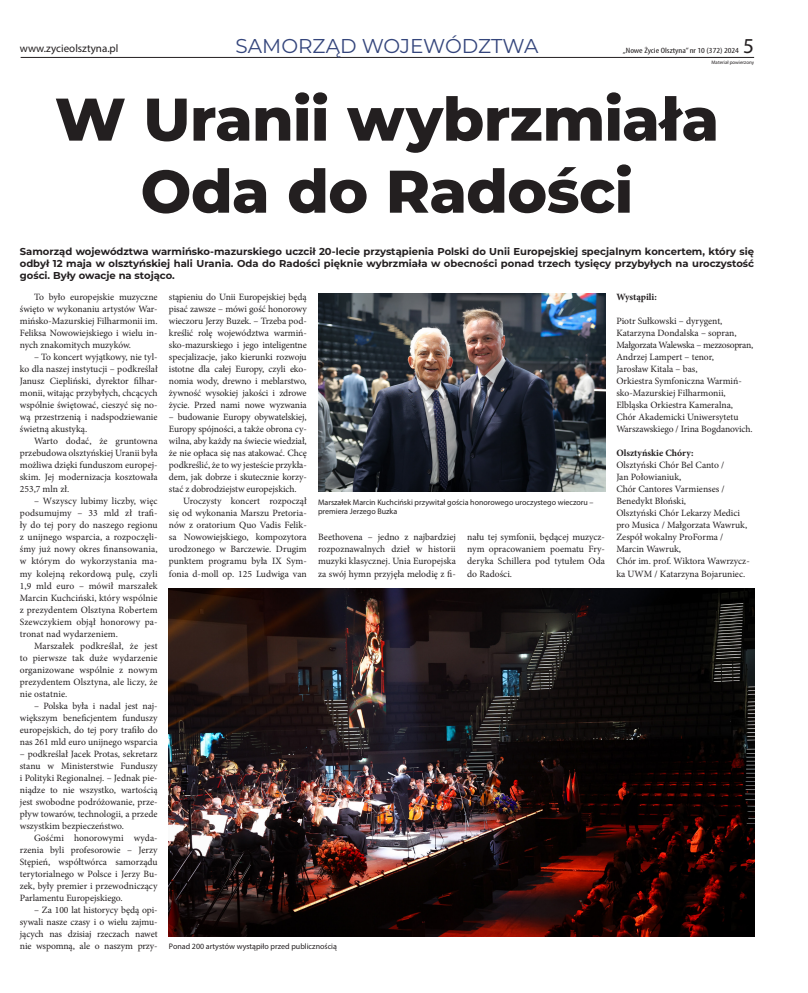
<style>
.page{position:relative;width:808px;height:993px;background:#fff}
.page>*{position:absolute;margin:0;border:0;box-sizing:border-box;transform-origin:0 0}
.t1{font:800 60px "Montserrat";letter-spacing:-.01em;color:#231f20}
.t2{font:21.3px "Myriad Pro";color:#231f20}
.t3{font:20px "Montserrat";color:#35467c}
.t4{font:11px "Myriad Pro";color:#231f20}
.t5{font:700 10px/12px "Montserrat";color:#231f20;text-align:justify}
.t6{font:9.6px/12px "Minion Pro";color:#231f20;text-align:justify}
.t7{font:9.6px "Minion Pro";letter-spacing:-.03em;color:#231f20}
.t8{font:700 9.6px "Minion Pro";color:#231f20}
.t9{font:8px/9.6px "Myriad Pro";color:#231f20}
.t10{font:condensed 7.7px "Myriad Pro";color:#231f20;scale:1.25 1}
.t11{font:5px "Myriad Pro";color:#231f20}
</style>
<div class="page">
<hr style="left:21px;top:57px;width:733px;height:1px;background:#231f20">
<img style="left:169px;top:588px;width:585px;height:348px">
<img style="left:318px;top:293px;width:287px;height:198px">
<p class="t4" style="left:20px;top:42px;width:100px">www.zycieolsztyna.pl</p>
<p class="t3" style="left:236px;top:32px;width:304px">SAMORZĄD WOJEWÓDZTWA</p>
<p class="t10" style="left:623px;top:46px;width:94px">„Nowe Życie Olsztyna” nr 10 (372) 2024</p>
<h2 class="t2" style="left:743px;top:33px;width:12px">5</h2>
<p class="t11" style="left:711px;top:59px;width:44px">Materiał powierzony</p>
<p class="t1" style="left:55px;top:75px;width:666px">W Uranii wybrzmiała</p>
<p class="t1" style="left:141px;top:147px;width:494px">Oda do Radości</p>
<p class="t5" style="left:20px;top:245px;width:736px">Samorząd województwa warmińsko-mazurskiego uczcił 20-lecie przystąpienia Polski do Unii Europejskiej specjalnym koncertem, który się odbył 12 maja w olsztyńskiej hali Urania. Oda do Radości pięknie wybrzmiała w obecności ponad trzech tysięcy przybyłych na uroczystość gości. Były owacje na stojąco.</p>
<p class="t6" style="left:20px;top:291px;width:139px;text-indent:14px">To było europejskie muzyczne święto w wykonaniu artystów War&shy;mińsko-Mazurskiej Filharmonii im.<br>Feliksa Nowowiejskiego i wielu in&shy;nych znakomitych muzyków.</p>
<p class="t6" style="left:20px;top:351px;width:139px;text-indent:14px">– To koncert wyjątkowy, nie tyl&shy;ko dla naszej instytucji – podkreślał Janusz Ciepliński, dyrektor filhar&shy;monii, witając przybyłych, chcących wspólnie świętować, cieszyć się no&shy;wą przestrzenią i nadspodziewanie świetną akustyką.</p>
<p class="t6" style="left:20px;top:435px;width:139px;text-indent:14px">Warto dodać, że gruntowna przebudowa olsztyńskiej Uranii była możliwa dzięki funduszom europej&shy;skim. Jej modernizacja kosztowała 253,7 mln zł.</p>
<p class="t6" style="left:20px;top:495px;width:139px;text-indent:14px">– Wszyscy lubimy liczby, więc podsumujmy – 33 mld zł trafi&shy;ły do tej pory do naszego regionu z unijnego wsparcia, a rozpoczęli&shy;śmy już nowy okres finansowania, w którym do wykorzystania ma&shy;my kolejną rekordową pulę, czyli 1,9 mld euro – mówił marszałek Marcin Kuchciński, który wspólnie z prezydentem Olsztyna Robertem Szewczykiem objął honorowy pa&shy;tronat nad wydarzeniem.</p>
<p class="t6" style="left:20px;top:639px;width:139px;text-indent:14px">Marszałek podkreślał, że jest to pierwsze tak duże wydarzenie organizowane wspólnie z nowym prezydentem Olsztyna, ale liczy, że nie ostatnie.</p>
<p class="t6" style="left:20px;top:699px;width:139px;text-indent:14px">– Polska była i nadal jest naj&shy;większym beneficjentem funduszy europejskich, do tej pory trafiło do nas 261 mld euro unijnego wsparcia</p>
<p class="t6" style="left:20px;top:747px;width:139px">– podkreślał Jacek Protas, sekretarz stanu w Ministerstwie Funduszy i Polityki Regionalnej. – Jednak pie&shy;niądze to nie wszystko, wartością jest swobodne podróżowanie, prze&shy;pływ towarów, technologii, a przede wszystkim bezpieczeństwo.</p>
<p class="t6" style="left:20px;top:831px;width:139px;text-indent:14px">Gośćmi honorowymi wyda&shy;rzenia byli profesorowie – Jerzy Stępień, współtwórca samorządu terytorialnego w Polsce i Jerzy Bu&shy;zek, były premier i przewodniczący Parlamentu Europejskiego.</p>
<p class="t6" style="left:20px;top:903px;width:139px;text-indent:14px">– Za 100 lat historycy będą opi&shy;sywali nasze czasy i o wielu zajmu&shy;jących nas dzisiaj rzeczach nawet nie wspomną, ale o naszym przy-</p>
<p class="t6" style="left:169px;top:291px;width:139px">stąpieniu do Unii Europejskiej będą pisać zawsze – mówi gość honorowy wieczoru Jerzy Buzek. – Trzeba pod&shy;kreślić rolę województwa warmiń&shy;sko-mazurskiego i jego inteligentne specjalizacje, jako kierunki rozwoju istotne dla całej Europy, czyli eko&shy;nomia wody, drewno i meblarstwo, żywność wysokiej jakości i zdrowe życie. Przed nami nowe wyzwania</p>
<p class="t6" style="left:169px;top:411px;width:139px">– budowanie Europy obywatelskiej, Europy spójności, a także obrona cy&shy;wilna, aby każdy na świecie wiedział, że nie opłaca się nas atakować. Chcę podkreślić, że to wy jesteście przykła&shy;dem, jak dobrze i skutecznie korzy&shy;stać z dobrodziejstw europejskich.</p>
<p class="t6" style="left:169px;top:495px;width:139px;text-indent:14px">Uroczysty koncert rozpoczął się od wykonania Marszu Pretoria&shy;nów z oratorium Quo Vadis Felik&shy;sa Nowowiejskiego, kompozytora urodzonego w Barczewie. Drugim punktem programu była IX Sym&shy;fonia d-moll op. 125 Ludwiga van</p>
<p class="t8" style="left:616px;top:290px;width:42px">Wystąpili:</p>
<p class="t6" style="left:616px;top:315px;width:108px">Piotr Sułkowski – dyrygent,</p>
<p class="t6" style="left:616px;top:327px;width:122px">Katarzyna Dondalska – sopran,</p>
<p class="t7" style="left:616px;top:339px;width:138px">Małgorzata Walewska – mezzosopran,</p>
<p class="t6" style="left:616px;top:351px;width:99px">Andrzej Lampert – tenor,</p>
<p class="t6" style="left:616px;top:363px;width:83px">Jarosław Kitala – bas,</p>
<p class="t6" style="left:616px;top:375px;width:127px">Orkiestra Symfoniczna Warmiń&shy;sko-Mazurskiej Filharmonii,</p>
<p class="t6" style="left:616px;top:399px;width:118px">Elbląska Orkiestra Kameralna,</p>
<p class="t6" style="left:616px;top:411px;width:138px">Chór Akademicki Uniwersytetu<br>Warszawskiego / Irina Bogdanovich.</p>
<p class="t8" style="left:616px;top:446px;width:79px">Olsztyńskie Chóry:</p>
<p class="t6" style="left:616px;top:459px;width:110px">Olsztyński Chór Bel Canto /<br>Jan Połowianiuk,</p>
<p class="t6" style="left:616px;top:483px;width:110px">Chór Cantores Varmienses /<br>Benedykt Błoński,</p>
<p class="t6" style="left:616px;top:507px;width:132px">Olsztyński Chór Lekarzy Medici pro Musica / Małgorzata Wawruk,</p>
<p class="t6" style="left:616px;top:531px;width:109px">Zespół wokalny ProForma /<br>Marcin Wawruk,</p>
<p class="t6" style="left:616px;top:555px;width:135px">Chór im. prof. Wiktora Wawrzycz&shy;ka UWM / Katarzyna Bojaruniec.</p>
<p class="t9" style="left:318px;top:497px;width:277px">Marszałek Marcin Kuchciński przywitał gościa honorowego uroczystego wieczoru – premiera Jerzego Buzka</p>
<p class="t6" style="left:318px;top:531px;width:139px">Beethovena – jedno z najbardziej rozpoznawalnych dzieł w historii muzyki klasycznej. Unia Europejska za swój hymn przyjęła melodię z fi-</p>
<p class="t6" style="left:467px;top:531px;width:139px">nału tej symfonii, będącej muzycz&shy;nym opracowaniem poematu Fry&shy;deryka Schillera pod tytułem Oda do Radości.</p>
<p class="t9" style="left:169px;top:941px;width:169px">Ponad 200 artystów wystąpiło przed publicznością</p>
</div>
